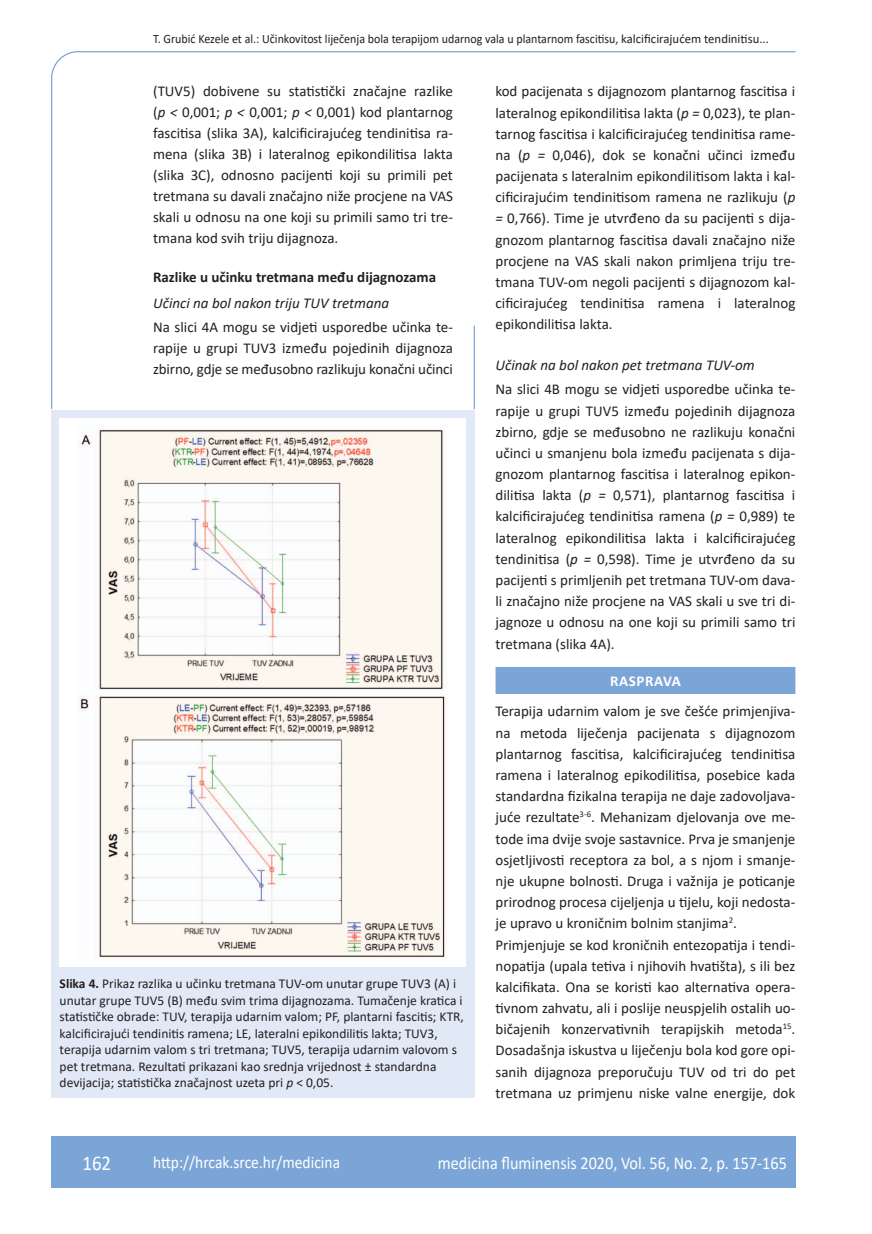
<style>
.page{position:relative;width:872px;height:1234px;background:#fff}
.page>*{position:absolute;margin:0;border:0;box-sizing:border-box;transform-origin:0 0}
.t1{font:21px "Calibri";color:#fff;scale:.9 1}
.t2{font:18px "Calibri";color:#fff;scale:.9 1}
.t3{font:17.25px "Calibri";color:#fff;scale:.9 1}
.osnovni_tekst{font:15px/21.1px "Calibri";color:#231f20;text-align:justify}
.podpodnaslov{font:italic 15px "Calibri";color:#231f20}
.podnaslov{font:700 15px "Calibri";color:#231f20}
.naslov_ruler{font:700 15px "Calibri";letter-spacing:.04em;color:#fff}
.potpis_slika{font:13.5px/16.5px "Calibri";color:#231f20}
.glava{font:12.75px "Calibri";color:#231f20;scale:.94 1}
.s1{font-style:italic}
.s2{font-weight:700}
</style>
<div class="page">
<svg style="left:51px;top:51px;width:745px;height:359px"></svg>
<hr style="left:473px;top:325px;width:2px;height:84px;background:#7ca5d7">
<div style="left:51px;top:1135px;width:744px;height:51px;background:#7ca5d7"></div>
<div style="left:51px;top:410px;width:423px;height:687px;background:#e1e9f6"></div>
<div style="left:60px;top:418px;width:406px;height:549px;background:#fff"></div>
<img style="left:78px;top:429px;width:369px;height:530px">
<div style="left:495px;top:666px;width:300px;height:27px;background:#7ca5d7"></div>
<p class="glava" style="left:153px;top:29px;width:656px">T. Grubić Kezele et al.: Učinkovitost liječenja bola terapijom udarnog vala u plantarnom fascitisu, kalcificirajućem tendinitisu...</p>
<p class="osnovni_tekst" style="left:153px;top:80px;width:301px">(TUV5) dobivene su statistički značajne razlike (<span class="s1">p &lt;</span> 0,001; <span class="s1">p &lt;</span> 0,001; <span class="s1">p &lt;</span> 0,001) kod plantarnog fascitisa (slika 3A), kalcificirajućeg tendinitisa ra&shy;mena (slika 3B) i lateralnog epikondilitisa lakta (slika 3C), odnosno pacijenti koji su primili pet tretmana su davali značajno niže procjene na VAS skali u odnosu na one koji su primili samo tri tre&shy;tmana kod svih triju dijagnoza.</p>
<p class="podnaslov" style="left:153px;top:266px;width:284px">Razlike u učinku tretmana među dijagnozama</p>
<p class="podpodnaslov" style="left:153px;top:292px;width:238px">Učinci na bol nakon triju TUV tretmana</p>
<p class="osnovni_tekst" style="left:153px;top:316px;width:301px">Na slici 4A mogu se vidjeti usporedbe učinka te&shy;rapije u grupi TUV3 između pojedinih dijagnoza zbirno, gdje se međusobno razlikuju konačni učinci</p>
<p class="potpis_slika" style="left:60px;top:974px;width:406px"><span class="s2">Slika 4.</span> Prikaz razlika u učinku tretmana TUV-om unutar grupe TUV3 (A) i unutar grupe TUV5 (B) među svim trima dijagnozama. Tumačenje kratica i statističke obrade: TUV, terapija udarnim valom; PF, plantarni fascitis; KTR, kalcificirajući tendinitis ramena; LE, lateralni epikondilitis lakta; TUV3, terapija udarnim valom s tri tretmana; TUV5, terapija udarnim valovom s pet tretmana. Rezultati prikazani kao srednja vrijednost ± standardna devijacija; statistička značajnost uzeta pri <span class="s1">p</span> ˂ 0,05.</p>
<p class="osnovni_tekst" style="left:495px;top:80px;width:301px">kod pacijenata s dijagnozom plantarnog fascitisa i lateralnog epikondilitisa lakta (<span class="s1">p =</span> 0,023), te plan&shy;tarnog fascitisa i kalcificirajućeg tendinitisa rame&shy;na (<span class="s1">p =</span> 0,046), dok se konačni učinci između pacijenata s lateralnim epikondilitisom lakta i kal&shy;cificirajućim tendinitisom ramena ne razlikuju (<span class="s1">p =</span> 0,766). Time je utvrđeno da su pacijenti s dija&shy;gnozom plantarnog fascitisa davali značajno niže procjene na VAS skali nakon primljena triju tre&shy;tmana TUV-om negoli pacijenti s dijagnozom kal&shy;cificirajućeg tendinitisa ramena i lateralnog epikondilitisa lakta.</p>
<p class="podpodnaslov" style="left:495px;top:355px;width:261px">Učinak na bol nakon pet tretmana TUV-om</p>
<p class="osnovni_tekst" style="left:495px;top:378px;width:301px">Na slici 4B mogu se vidjeti usporedbe učinka te&shy;rapije u grupi TUV5 između pojedinih dijagnoza zbirno, gdje se međusobno ne razlikuju konačni učinci u smanjenu bola između pacijenata s dija&shy;gnozom plantarnog fascitisa i lateralnog epikon&shy;dilitisa lakta (<span class="s1">p =</span> 0,571), plantarnog fascitisa i kalcificirajućeg tendinitisa ramena (<span class="s1">p =</span> 0,989) te lateralnog epikondilitisa lakta i kalcificirajućeg tendinitisa (<span class="s1">p =</span> 0,598). Time je utvrđeno da su pacijenti s primljenih pet tretmana TUV-om dava&shy;li značajno niže procjene na VAS skali u sve tri di&shy;jagnoze u odnosu na one koji su primili samo tri tretmana (slika 4A).</p>
<p class="naslov_ruler" style="left:610px;top:670px;width:72px">RASPRAVA</p>
<p class="osnovni_tekst" style="left:495px;top:700px;width:301px">Terapija udarnim valom je sve češće primjenjiva&shy;na metoda liječenja pacijenata s dijagnozom plantarnog fascitisa, kalcificirajućeg tendinitisa ramena i lateralnog epikodilitisa, posebice kada standardna fizikalna terapija ne daje zadovoljava&shy;juće rezultate<sup>3-6</sup>. Mehanizam djelovanja ove me&shy;tode ima dvije svoje sastavnice. Prva je smanjenje osjetljivosti receptora za bol, a s njom i smanje&shy;nje ukupne bolnosti. Druga i važnija je poticanje prirodnog procesa cijeljenja u tijelu, koji nedosta&shy;je upravo u kroničnim bolnim stanjima<sup>2</sup>.</p>
<p class="osnovni_tekst" style="left:495px;top:933px;width:301px">Primjenjuje se kod kroničnih entezopatija i tendi&shy;nopatija (upala tetiva i njihovih hvatišta), s ili bez kalcifikata. Ona se koristi kao alternativa opera&shy;tivnom zahvatu, ali i poslije neuspjelih ostalih uo&shy;bičajenih konzervativnih terapijskih metoda<sup>15</sup>.<br>Dosadašnja iskustva u liječenju bola kod gore opi&shy;sanih dijagnoza preporučuju TUV od tri do pet tretmana uz primjenu niske valne energije, dok</p>
<p class="t1" style="left:82px;top:1147px;width:33px">162</p>
<p class="t3" style="left:153px;top:1149px;width:209px">http://hrcak.srce.hr/medicina</p>
<p class="t2" style="left:438px;top:1149px;width:389px">medicina fluminensis 2020, Vol. 56, No. 2, p. 157-165</p>
</div>
